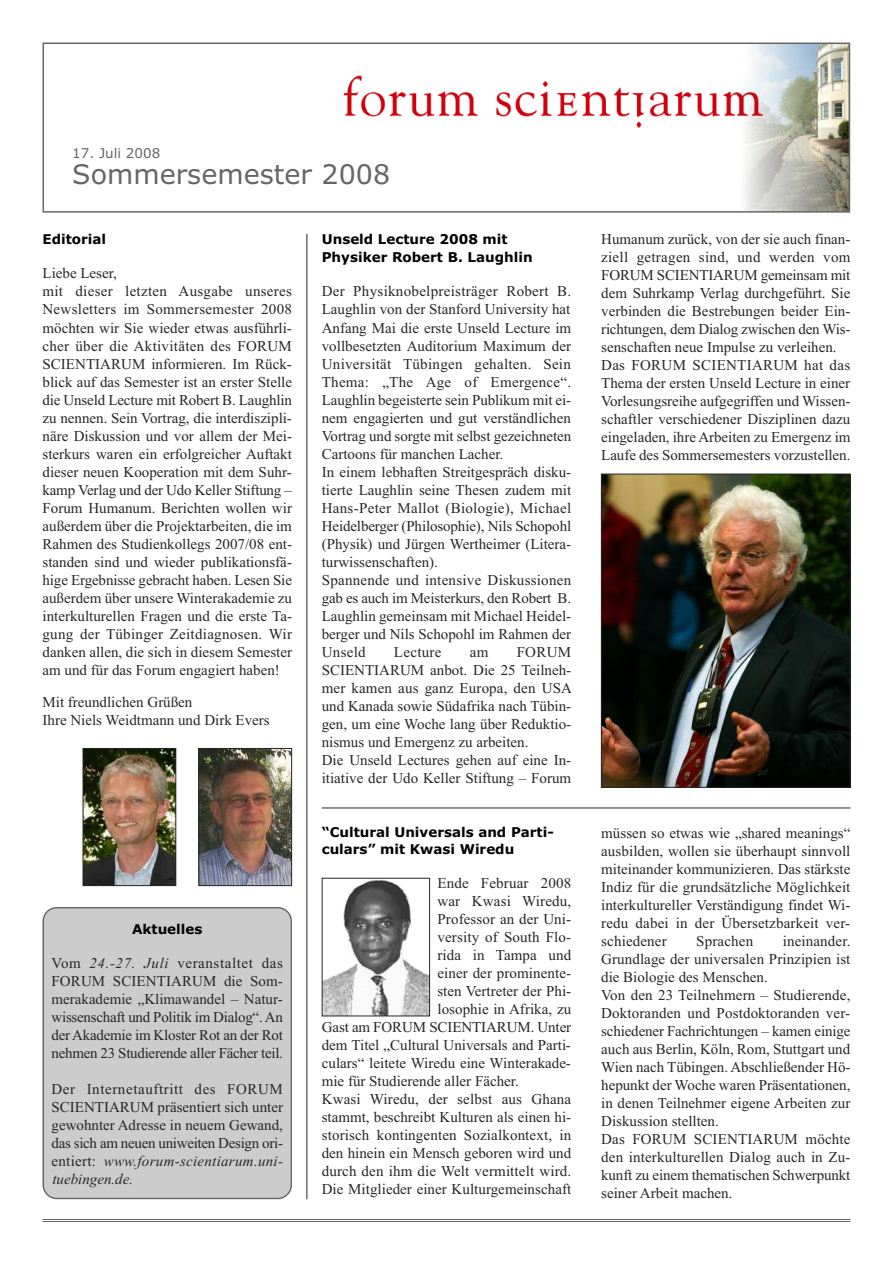
<style>
.page{position:relative;width:893px;height:1263px;background:#fff}
.page>*{position:absolute;margin:0;border:0;box-sizing:border-box;transform-origin:0 0}
.t1{font:27px "Verdana";color:#666}
.t2{font:15px/18px "Times New Roman";color:#272627}
.t3{font:15px "Times New Roman";letter-spacing:.02em;color:#272627}
.t4{font:700 13.5px/17.4px "Verdana";color:#000}
.t5{font:13.5px "Verdana";color:#666}
.s1{font-style:italic}
</style>
<div class="page">
<img style="left:744px;top:46px;width:103px;height:164px">
<div style="left:43px;top:43px;width:807px;height:170px;border:2px solid #666"></div>
<img style="left:85px;top:750px;width:89px;height:134px">
<div style="left:83px;top:748px;width:93px;height:138px;border:1px solid #272627"></div>
<hr style="left:322px;top:808px;width:528px;height:1px;background:#272627">
<hr style="left:307px;top:234px;width:1px;height:965px;background:#272627">
<img style="left:343px;top:70px;width:422px;height:64px">
<img style="left:200px;top:750px;width:90px;height:134px">
<div style="left:198px;top:748px;width:94px;height:138px;border:1px solid #272627"></div>
<hr style="left:43px;top:1219px;width:807px;height:1px;background:#666">
<hr style="left:43px;top:1221px;width:807px;height:1px;background:#666">
<div style="left:43px;top:907px;width:249px;height:292px;background:#ccc"></div>
<img style="left:603px;top:476px;width:245px;height:310px">
<div style="left:601px;top:474px;width:249px;height:314px;border:1px solid #272627"></div>
<img style="left:324px;top:880px;width:104px;height:134px">
<div style="left:322px;top:878px;width:108px;height:138px;border:1px solid #272627"></div>
<p class="t5" style="left:72px;top:146px;width:90px">17. Juli 2008</p>
<h1 class="t1" style="left:72px;top:159px;width:319px">Sommersemester 2008</h1>
<p class="t4" style="left:43px;top:231px;width:65px">Editorial</p>
<p class="t2" style="left:43px;top:264px;width:251px">Liebe Leser,<br>mit dieser letzten Ausgabe unseres Newsletters im Sommersemester 2008 möchten wir Sie wieder etwas ausführli&shy;cher über die Aktivitäten des FORUM SCIENTIARUM informieren. Im Rück&shy;blick auf das Semester ist an erster Stelle die Unseld Lecture mit Robert B. Laughlin zu nennen. Sein Vortrag, die interdiszipli&shy;näre Diskussion und vor allem der Mei&shy;sterkurs waren ein erfolgreicher Auftakt dieser neuen Kooperation mit dem Suhr&shy;kamp Verlag und der Udo Keller Stiftung – Forum Humanum. Berichten wollen wir außerdem über die Projektarbeiten, die im Rahmen des Studienkollegs 2007/08 ent&shy;standen sind und wieder publikationsfä&shy;hige Ergebnisse gebracht haben. Lesen Sie außerdem über unsere Winterakademie zu interkulturellen Fragen und die erste Ta&shy;gung der Tübinger Zeitdiagnosen. Wir danken allen, die sich in diesem Semester am und für das Forum engagiert haben!</p>
<p class="t2" style="left:43px;top:693px;width:229px">Mit freundlichen Grüßen<br>Ihre Niels Weidtmann und Dirk Evers</p>
<p class="t4" style="left:132px;top:920px;width:72px">Aktuelles</p>
<p class="t2" style="left:52px;top:954px;width:233px;text-align:justify">Vom <span class="s1">24.-27. Juli</span> veranstaltet das FORUM SCIENTIARUM die Som&shy;merakademie „Klimawandel – Natur&shy;wissenschaft und Politik im Dialog“. An der Akademie im Kloster Rot an der Rot nehmen 23 Studierende aller Fächer teil.</p>
<p class="t2" style="left:52px;top:1080px;width:233px;text-align:justify">Der Internetauftritt des FORUM SCIENTIARUM präsentiert sich unter gewohnter Adresse in neuem Gewand, das sich am neuen uniweiten Design ori&shy;entiert: <span class="s1">www.forum-scientiarum.uni&shy;tuebingen.de.</span></p>
<p class="t4" style="left:322px;top:231px;width:212px">Unseld Lecture 2008 mit<br>Physiker Robert B. Laughlin</p>
<p class="t2" style="left:322px;top:282px;width:251px">Der Physiknobelpreisträger Robert B.<br>Laughlin von der Stanford University hat Anfang Mai die erste Unseld Lecture im vollbesetzten Auditorium Maximum der Universität Tübingen gehalten. Sein Thema: „The Age of Emergence“.<br>Laughlin begeisterte sein Publikum mit ei&shy;nem engagierten und gut verständlichen Vortrag und sorgte mit selbst gezeichneten Cartoons für manchen Lacher.<br>In einem lebhaften Streitgespräch disku&shy;tierte Laughlin seine Thesen zudem mit Hans-Peter Mallot (Biologie), Michael Heidelberger (Philosophie), Nils Schopohl (Physik) und Jürgen Wertheimer (Litera&shy;turwissenschaften).<br>Spannende und intensive Diskussionen gab es auch im Meisterkurs, den Robert B.<br>Laughlin gemeinsam mit Michael Heidel&shy;berger und Nils Schopohl im Rahmen der Unseld</p>
<p class="t2" style="left:322px;top:642px;width:252px;text-indent:195px">FORUM<br>SCIENTIARUM anbot. Die 25 Teilneh&shy;mer kamen aus ganz Europa, den USA und Kanada sowie Südafrika nach Tübin&shy;gen, um eine Woche lang über Reduktio&shy;nismus und Emergenz zu arbeiten.<br>Die Unseld Lectures gehen auf eine In&shy;itiative der Udo Keller Stiftung – Forum</p>
<p class="t3" style="left:394px;top:643px;width:49px">Lecture</p>
<p class="t2" style="left:470px;top:642px;width:20px">am</p>
<p class="t4" style="left:322px;top:825px;width:234px;line-height:16.2px">“Cultural Universals and Parti&shy;culars” mit Kwasi Wiredu</p>
<p class="t2" style="left:437px;top:874px;width:135px">Ende Februar 2008</p>
<p class="t2" style="left:437px;top:892px;width:135px">war Kwasi Wiredu,</p>
<p class="t2" style="left:437px;top:910px;width:135px">Professor an der Uni-</p>
<p class="t2" style="left:437px;top:928px;width:135px">versity of South Flo-</p>
<p class="t2" style="left:437px;top:946px;width:135px">rida in Tampa und</p>
<p class="t2" style="left:437px;top:964px;width:135px">einer der prominente-</p>
<p class="t2" style="left:437px;top:982px;width:135px">sten Vertreter der Phi-</p>
<p class="t2" style="left:437px;top:1000px;width:135px">losophie in Afrika, zu</p>
<p class="t2" style="left:322px;top:1018px;width:251px">Gast am FORUM SCIENTIARUM. Unter</p>
<p class="t2" style="left:322px;top:1036px;width:251px">dem Titel „Cultural Universals and Parti-</p>
<p class="t2" style="left:322px;top:1054px;width:251px">culars“ leitete Wiredu eine Winterakade-</p>
<p class="t2" style="left:322px;top:1072px;width:199px">mie für Studierende aller Fächer.</p>
<p class="t2" style="left:322px;top:1090px;width:251px">Kwasi Wiredu, der selbst aus Ghana</p>
<p class="t2" style="left:322px;top:1108px;width:251px">stammt, beschreibt Kulturen als einen hi-</p>
<p class="t2" style="left:322px;top:1126px;width:251px">storisch kontingenten Sozialkontext, in</p>
<p class="t2" style="left:322px;top:1144px;width:251px">den hinein ein Mensch geboren wird und</p>
<p class="t2" style="left:322px;top:1162px;width:251px">durch den ihm die Welt vermittelt wird.</p>
<p class="t2" style="left:322px;top:1180px;width:251px">Die Mitglieder einer Kulturgemeinschaft</p>
<p class="t2" style="left:601px;top:230px;width:251px">Humanum zurück, von der sie auch finan&shy;ziell getragen sind, und werden vom FORUM SCIENTIARUM gemeinsam mit dem Suhrkamp Verlag durchgeführt. Sie verbinden die Bestrebungen beider Ein&shy;richtungen, dem Dialog zwischen den Wis&shy;senschaften neue Impulse zu verleihen.<br>Das FORUM SCIENTIARUM hat das Thema der ersten Unseld Lecture in einer Vorlesungsreihe aufgegriffen und Wissen&shy;schaftler verschiedener Disziplinen dazu eingeladen, ihre Arbeiten zu Emergenz im Laufe des Sommersemesters vorzustellen.</p>
<p class="t2" style="left:601px;top:823px;width:251px;text-align:justify">müssen so etwas wie „shared meanings“ ausbilden, wollen sie überhaupt sinnvoll miteinander kommunizieren. Das stärkste Indiz für die grundsätzliche Möglichkeit interkultureller Verständigung findet Wi&shy;redu dabei in der Übersetzbarkeit ver&shy;schiedener</p>
<p class="t2" style="left:601px;top:931px;width:251px;text-indent:181px">ineinander.<br>Grundlage der universalen Prinzipien ist die Biologie des Menschen.<br>Von den 23 Teilnehmern – Studierende, Doktoranden und Postdoktoranden ver&shy;schiedener Fachrichtungen – kamen einige auch aus Berlin, Köln, Rom, Stuttgart und Wien nach Tübingen. Abschließender Hö&shy;hepunkt der Woche waren Präsentationen, in denen Teilnehmer eigene Arbeiten zur Diskussion stellten.<br>Das FORUM SCIENTIARUM möchte den interkulturellen Dialog auch in Zu&shy;kunft zu einem thematischen Schwerpunkt seiner Arbeit machen.</p>
<p class="t2" style="left:696px;top:931px;width:58px">Sprachen</p>
</div>
